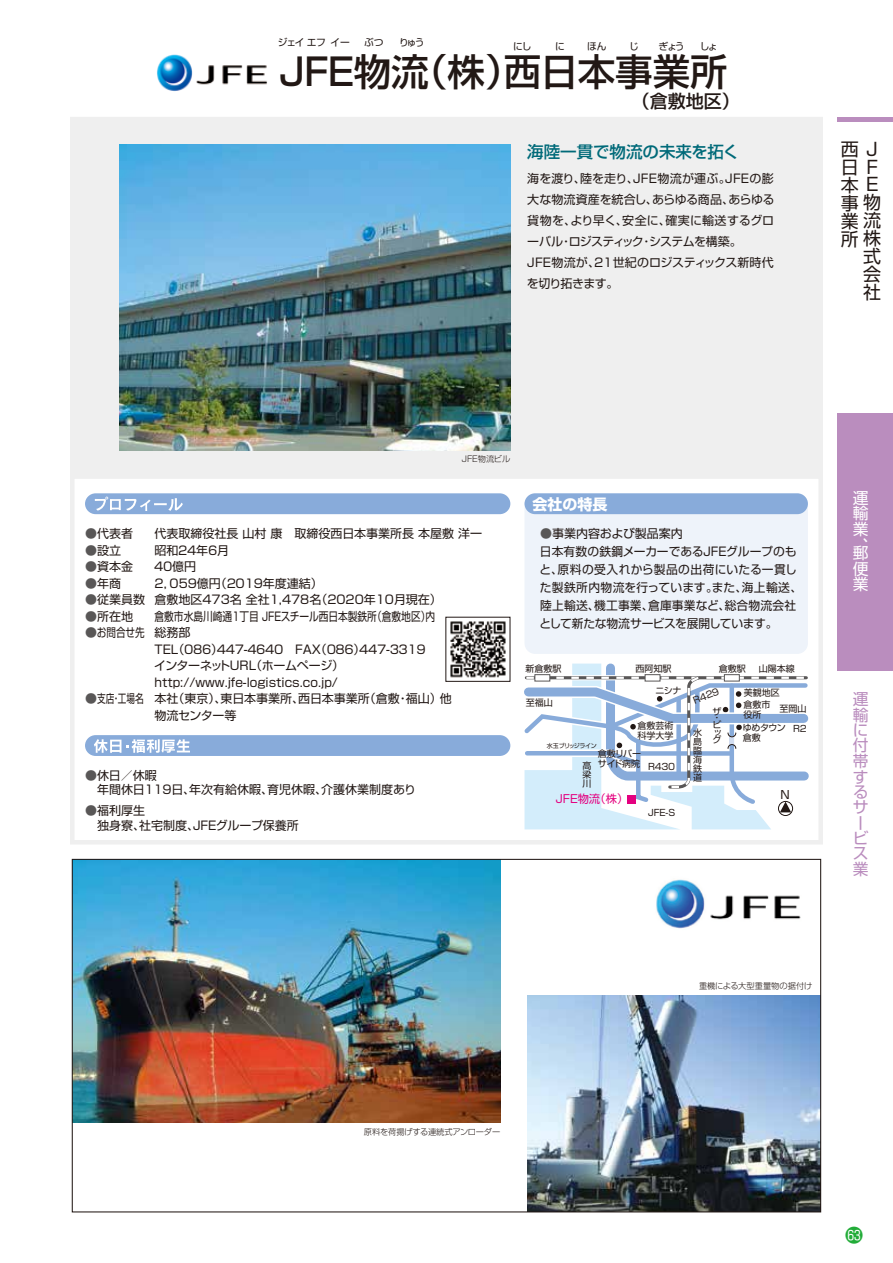
<style>
.page{position:relative;width:893px;height:1263px;background:#fff}
.page>*{position:absolute;margin:0;border:0;box-sizing:border-box;transform-origin:0 0}
.t1{font:500 37.5px "Shin Go Pro";color:#221815}
.t2{font:18px/17.9px "Shin Go Pro";color:#221815;text-align:right}
.t3{font:500 18px "Shin Go Pro";color:#221815}
.t4{font:500 16.5px "Shin Go Pro";color:#006a79}
.t5{font:15.75px/15.5px "Shin Go Pro";color:#ba8dbe}
.t6{font:15.75px/15.8px "Shin Go Pro";color:#fff;text-align:justify}
.t7{font:700 15px "Shin Go Pro";color:#fff}
.t8{font:12px/16.5px "Shin Go Pro";color:#221815}
.t9{font:12px "Shin Go Pro";color:#221815;scale:.72 1}
.t10{font:12px "Shin Go Pro";color:#221815;scale:.8 1}
.t11{font:11.4px "Shin Go Pro";color:#221815}
.t12{font:11.25px "Shin Go Pro";color:#e4007f}
.t13{font:9.75px "Shin Go Pro";letter-spacing:-.13em;color:#221815}
.t14{font:9.75px "Shin Go Pro";letter-spacing:-.04em;color:#221815}
.t15{font:9px/9px "Shin Go Pro";color:#221815}
.t16{font:9px/9.8px "Shin Go Pro";letter-spacing:-.035em;color:#221815}
.t17{font:300 8.25px "Shin Go Pro";letter-spacing:-.015em;color:#221815}
.t18{font:6px "Shin Go Pro";letter-spacing:-.06em;color:#221815}
.s1{color:#595757}
</style>
<div class="page">
<img style="left:527px;top:995px;width:292px;height:215px">
<img style="left:74px;top:861px;width:426px;height:261px">
<div style="left:524px;top:493px;width:284px;height:161px;background:#eef3fa;border-radius:11px"></div>
<div style="left:70px;top:117px;width:753px;height:362px;background:#efefef"></div>
<div style="left:70px;top:474px;width:753px;height:370px;border:4px solid #efefef"></div>
<div style="left:85px;top:493px;width:425px;height:21px;background:#88abda;border-radius:11px"></div>
<div style="left:85px;top:735px;width:425px;height:21px;background:#88abda;border-radius:11px"></div>
<svg style="left:95px;top:497px;width:88px;height:14px"></svg>
<div style="left:524px;top:493px;width:284px;height:21px;background:#88abda;border-radius:11px"></div>
<svg style="left:94px;top:739px;width:96px;height:14px"></svg>
<svg style="left:524px;top:663px;width:285px;height:166px"></svg>
<div style="left:627px;top:794px;width:9px;height:9px;background:#e4007f"></div>
<img style="left:157px;top:54px;width:111px;height:37px">
<img style="left:119px;top:145px;width:391px;height:306px">
<img style="left:656px;top:879px;width:145px;height:50px">
<img style="left:445px;top:616px;width:66px;height:66px">
<div style="left:838px;top:413px;width:55px;height:258px;background:#ba8dbe"></div>
<hr style="left:838px;top:117px;width:55px;height:4px;background:#ba8dbe">
<p class="t14" style="left:278px;top:35px;width:73px">ジェイエフイー</p>
<p class="t13" style="left:364px;top:35px;width:21px">ぶつ</p>
<p class="t13" style="left:399px;top:35px;width:27px">りゅう</p>
<p class="t13" style="left:513px;top:38px;width:20px">にし</p>
<p class="t13" style="left:555px;top:38px;width:11px">に</p>
<p class="t13" style="left:587px;top:38px;width:21px">ほん</p>
<p class="t13" style="left:629px;top:38px;width:11px">じ</p>
<p class="t13" style="left:659px;top:38px;width:27px">ぎょう</p>
<p class="t13" style="left:700px;top:38px;width:19px">しょ</p>
<h1 class="t1" style="left:279px;top:41px;width:450px">JFE物流（株）西日本事業所</h1>
<h2 class="t3" style="left:632px;top:86px;width:109px">（倉敷地区）</h2>
<h3 class="t4" style="left:527px;top:138px;width:213px">海陸一貫で物流の未来を拓く</h3>
<p class="t8" style="left:527px;top:167px;width:249px;line-height:21px">海を渡り、陸を走り、JFE物流が運ぶ。JFEの膨大な物流資産を統合し、あらゆる商品、あらゆる貨物を、より早く、安全に、確実に輸送するグローバル・ロジスティック・システムを構築。<br>JFE物流が、２１世紀のロジスティックス新時代を切り拓きます。</p>
<h2 class="t2" style="left:841px;top:138px;width:19px;text-align:left">西日</h2>
<h2 class="t2" style="left:841px;top:138px;width:42px">J<br>F<br>本 E事物業流所株式<br>会<br>社</h2>
<p class="t17" style="left:462px;top:452px;width:50px">JFE物流ビル</p>
<p class="t8" style="left:85px;top:524px;width:49px"><span class="s1">●</span>代表者</p>
<p class="t8" style="left:85px;top:540px;width:37px"><span class="s1">●</span>設立</p>
<p class="t8" style="left:85px;top:557px;width:49px"><span class="s1">●</span>資本金</p>
<p class="t8" style="left:85px;top:573px;width:37px"><span class="s1">●</span>年商</p>
<p class="t8" style="left:85px;top:590px;width:61px"><span class="s1">●</span>従業員数</p>
<p class="t8" style="left:85px;top:606px;width:49px"><span class="s1">●</span>所在地</p>
<p class="t10" style="left:85px;top:623px;width:76px"><span class="s1">●</span>お問合せ先</p>
<p class="t9" style="left:85px;top:689px;width:83px"><span class="s1">●</span>支店・工場名</p>
<p class="t8" style="left:153px;top:524px;width:331px">代表取締役社長 山村 康　取締役西日本事業所長 本屋敷 洋一昭和２４年６月<br>４０億円<br>2，059億円（２０19年度連結）<br>倉敷地区473名 全社1,478名（2020年10月現在）<br>倉敷市水島川崎通１丁目 JFEスチール西日本製鉄所（倉敷地区）内<br>総務部<br>TE L（０８６）４４７-４６４０　FAX（０８６）４４７-３３１９<br>インターネットURL（ホームページ）http://www.jfe-logistics.co.jp/<br>本社（東京）、東日本事業所、西日本事業所（倉敷・福山）他<br>物流センター等</p>
<p class="t8" style="left:85px;top:767px;width:333px;line-height:14.4px"><span class="s1">●</span>休日／休暇<br>　年間休日１１9日、年次有給休暇、育児休暇、介護休業制度あり</p>
<p class="t8" style="left:85px;top:802px;width:215px;line-height:14.4px"><span class="s1">●</span>福利厚生<br>　独身寮、社宅制度、JFEグループ保養所</p>
<p class="t7" style="left:532px;top:492px;width:76px">会社の特長</p>
<p class="t8" style="left:539px;top:523px;width:264px;line-height:18px"><span class="s1">●</span>事業内容および製品案内<br>日本有数の鉄鋼メーカーであるJFEグループのもと、原料の受入れから製品の出荷にいたる一貫した製鉄所内物流を行っています。また、海上輸送、陸上輸送、機工事業、倉庫事業など、総合物流会社として新たな物流サービスを展開しています。</p>
<p class="t15" style="left:526px;top:663px;width:37px">新倉敷駅</p>
<p class="t15" style="left:635px;top:663px;width:37px">西阿知駅</p>
<p class="t15" style="left:655px;top:685px;width:28px">ニシナ</p>
<p class="t15" style="left:637px;top:720px;width:37px;line-height:9.6px">倉敷芸術科学大学</p>
<p class="t16" style="left:598px;top:748px;width:45px">倉敷リバーサイド病院</p>
<p class="t15" style="left:526px;top:697px;width:28px">至福山</p>
<p class="t18" style="left:547px;top:741px;width:51px">水玉ブリッジライン</p>
<p class="t15" style="left:582px;top:760px;width:10px;text-align:justify">高梁川</p>
<p class="t12" style="left:556px;top:790px;width:74px">JFE物流（株）</p>
<p class="t15" style="left:648px;top:761px;width:29px">R４３０</p>
<p class="t15" style="left:648px;top:807px;width:29px">JFE-S</p>
<p class="t15" style="left:719px;top:663px;width:28px">倉敷駅</p>
<p class="t15" style="left:759px;top:663px;width:37px">山陽本線</p>
<p class="t15" style="left:692px;top:695px;width:29px;rotate:-21deg">R４２９</p>
<p class="t15" style="left:712px;top:707px;width:10px;line-height:6.6px">ザ・ビ</p>
<p class="t15" style="left:712px;top:727px;width:10px;line-height:7.8px">ッグ</p>
<p class="t15" style="left:693px;top:726px;width:10px;text-align:justify">水島臨海鉄道</p>
<p class="t15" style="left:744px;top:687px;width:37px">美観地区</p>
<p class="t15" style="left:743px;top:698px;width:28px;line-height:9.8px">倉敷市役所</p>
<p class="t15" style="left:743px;top:722px;width:45px;line-height:9.8px">ゆめタウン倉敷</p>
<p class="t15" style="left:779px;top:702px;width:28px">至岡山</p>
<p class="t15" style="left:793px;top:723px;width:16px">R２</p>
<p class="t11" style="left:780px;top:785px;width:11px">N</p>
<h3 class="t6" style="left:853px;top:488px;width:17px">運輸業、</h3>
<h3 class="t6" style="left:853px;top:543px;width:17px">郵便業</h3>
<h3 class="t5" style="left:853px;top:689px;width:17px">運輸に付帯するサービス業</h3>
<p class="t17" style="left:699px;top:979px;width:115px">重機による大型重量物の据付け</p>
<p class="t17" style="left:364px;top:1125px;width:138px">原料を荷揚げする連続式アンローダー</p>
</div>
